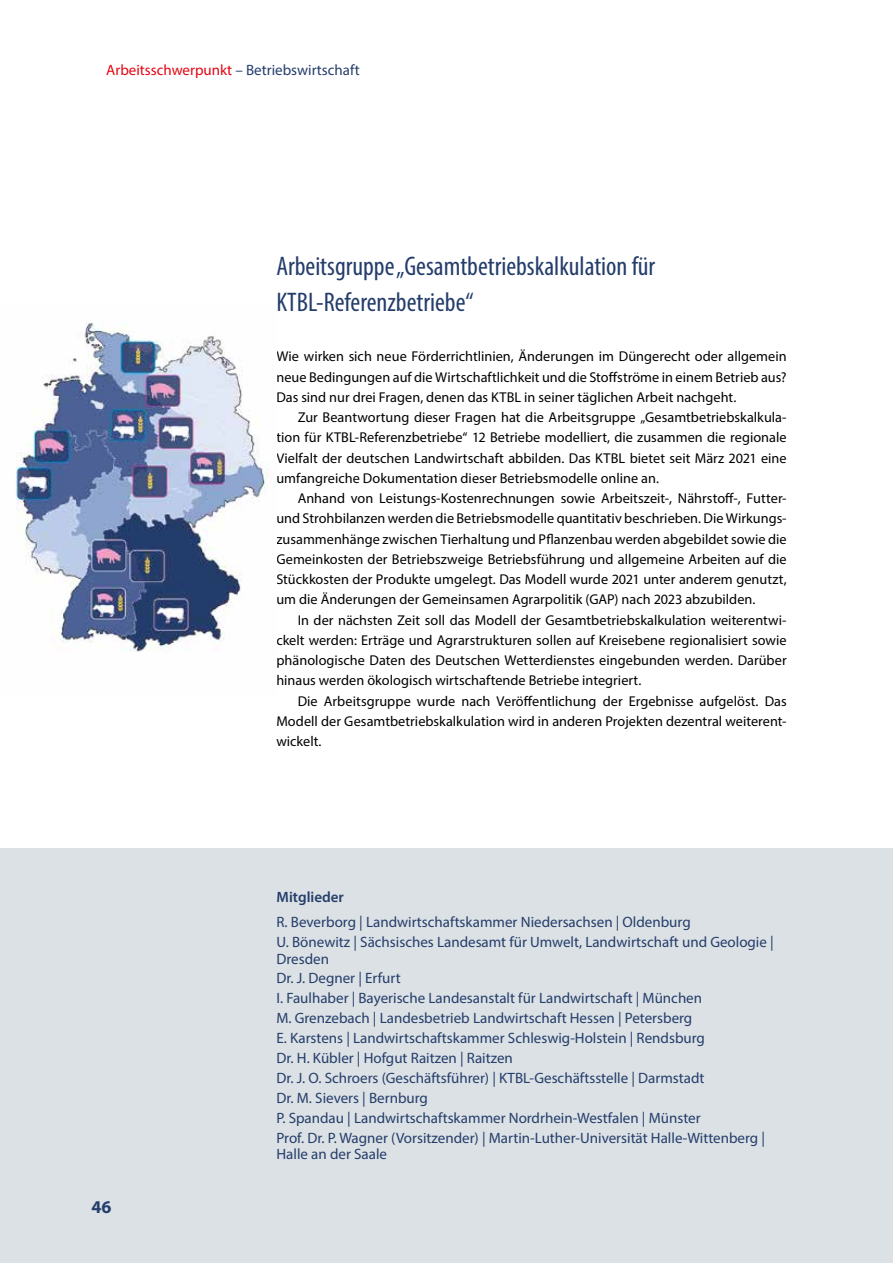
<style>
.page{position:relative;width:893px;height:1263px;background:#fff}
.page>*{position:absolute;margin:0;border:0;box-sizing:border-box;transform-origin:0 0}
.t1{font:condensed 27px/36px "Myriad Pro";color:#253d6b}
.t2{font:700 18px "Myriad Pro";color:#253d6b}
.t3{font:15px/20px "Myriad Pro";color:#253d6b}
.t4{font:600 15px "Myriad Pro";color:#253d6b}
.t5{font:14.25px/20.2px "Myriad Pro";letter-spacing:.005em;color:#000;text-align:justify}
.s1{color:#e30613}
</style>
<div class="page">
<div style="left:0;top:848px;width:893px;height:415px;background:#dbe1e4"></div>
<img style="left:16px;top:322px;width:252px;height:330px">
<p class="t3" style="left:106px;top:60px;width:255px"><span class="s1">Arbeitsschwerpunkt</span> – Betriebswirtschaft</p>
<h1 class="t1" style="left:276px;top:248px;width:380px">Arbeitsgruppe „Gesamtbetriebskalkulation für<br>KTBL-Referenzbetriebe“</h1>
<p class="t5" style="left:276px;top:346px;width:512px">Wie wirken sich neue Förderrichtlinien, Änderungen im Düngerecht oder allgemein neue Bedingungen auf die Wirtschaftlichkeit und die Stoffströme in einem Betrieb aus?<br>Das sind nur drei Fragen, denen das KTBL in seiner täglichen Arbeit nachgeht.</p>
<p class="t5" style="left:276px;top:407px;width:512px;text-indent:21px">Zur Beantwortung dieser Fragen hat die Arbeitsgruppe „Gesamtbetriebskalkula&shy;tion für KTBL-Referenzbetriebe“ 12 Betriebe modelliert, die zusammen die regionale Vielfalt der deutschen Landwirtschaft abbilden. Das KTBL bietet seit März 2021 eine umfangreiche Dokumentation dieser Betriebsmodelle online an.</p>
<p class="t5" style="left:276px;top:488px;width:512px;text-indent:21px">Anhand von Leistungs-Kostenrechnungen sowie Arbeitszeit-, Nährstoff-, Futter&shy;und Strohbilanzen werden die Betriebsmodelle quantitativ beschrieben. Die Wirkungs&shy;zusammenhänge zwischen Tierhaltung und Pflanzenbau werden abgebildet sowie die Gemeinkosten der Betriebszweige Betriebsführung und allgemeine Arbeiten auf die Stückkosten der Produkte umgelegt. Das Modell wurde 2021 unter anderem genutzt, um die Änderungen der Gemeinsamen Agrarpolitik (GAP) nach 2023 abzubilden.</p>
<p class="t5" style="left:276px;top:609px;width:512px;text-indent:21px">In der nächsten Zeit soll das Modell der Gesamtbetriebskalkulation weiterentwi&shy;ckelt werden: Erträge und Agrarstrukturen sollen auf Kreisebene regionalisiert sowie phänologische Daten des Deutschen Wetterdienstes eingebunden werden. Darüber hinaus werden ökologisch wirtschaftende Betriebe integriert.</p>
<p class="t5" style="left:276px;top:690px;width:512px;text-indent:21px">Die Arbeitsgruppe wurde nach Veröffentlichung der Ergebnisse aufgelöst. Das Modell der Gesamtbetriebskalkulation wird in anderen Projekten dezentral weiterent&shy;wickelt.</p>
<p class="t2" style="left:92px;top:1195px;width:21px">46</p>
<p class="t4" style="left:277px;top:887px;width:69px">Mitglieder</p>
<p class="t3" style="left:277px;top:912px;width:499px">R. Beverborg | Landwirtschaftskammer Niedersachsen | Oldenburg<br>U. Bönewitz | Sächsisches Landesamt für Umwelt, Landwirtschaft und Geologie |</p>
<p class="t3" style="left:277px;top:948px;width:490px">Dresden<br>Dr. J. Degner | Erfurt<br>I. Faulhaber | Bayerische Landesanstalt für Landwirtschaft | München<br>M. Grenzebach | Landesbetrieb Landwirtschaft Hessen | Petersberg<br>E. Karstens | Landwirtschaftskammer Schleswig-Holstein | Rendsburg<br>Dr. H. Kübler | Hofgut Raitzen | Raitzen<br>Dr. J. O. Schroers (Geschäftsführer) | KTBL-Geschäftsstelle | Darmstadt<br>Dr. M. Sievers | Bernburg<br>P. Spandau | Landwirtschaftskammer Nordrhein-Westfalen | Münster<br>Prof. Dr. P. Wagner (Vorsitzender) | Martin-Luther-Universität Halle-Wittenberg |</p>
<p class="t3" style="left:277px;top:1144px;width:112px">Halle an der Saale</p>
</div>
